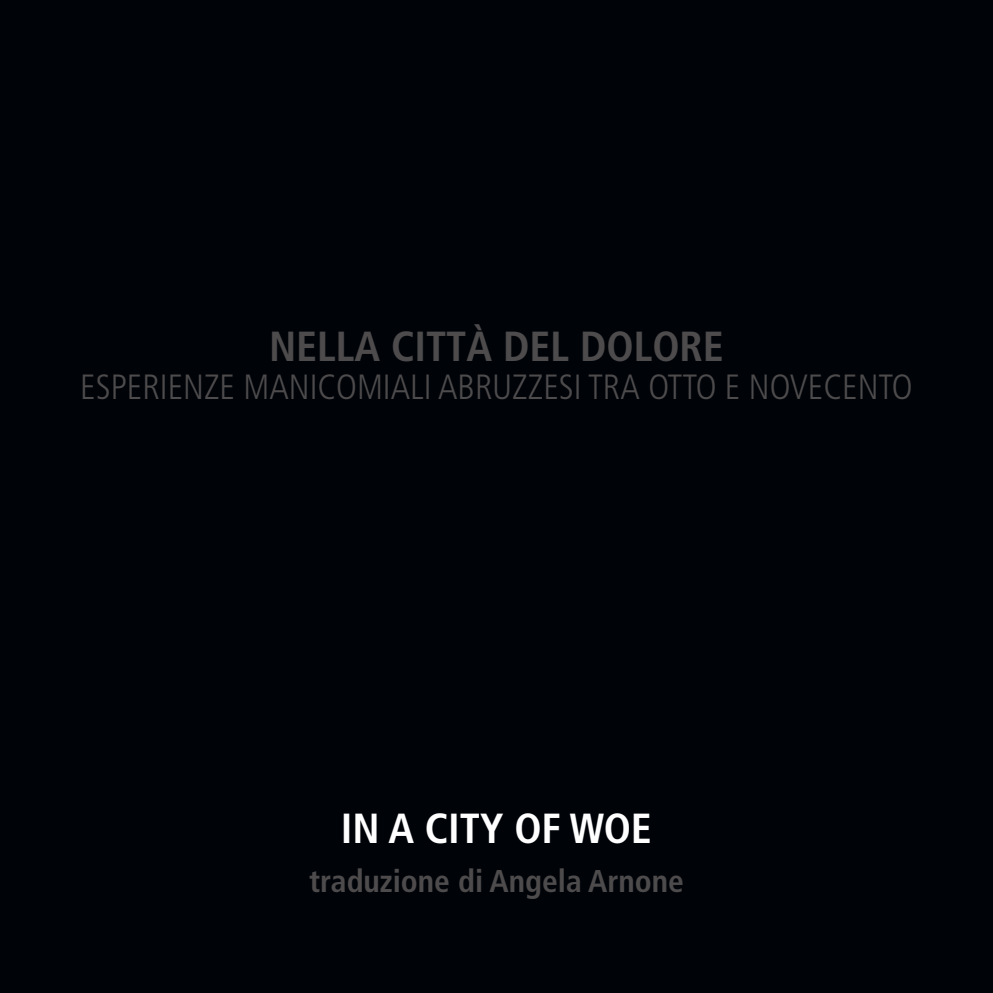
<style>
.page{position:relative;width:993px;height:993px;background:#fff}
.page>*{position:absolute;margin:0;border:0;box-sizing:border-box;transform-origin:0 0}
.t1{font:700 condensed 42px "Frutiger";color:#4e4b4c}
.t2{font:700 condensed 42px "Frutiger";color:#fff}
.t3{font:300 condensed 35px "Frutiger";color:#4e4b4c}
.t4{font:700 condensed 31.5px "Frutiger";color:#4e4b4c}
</style>
<div class="page">
<div style="left:0;top:0;width:992px;height:992px;background:#000409"></div>
<p class="t1" style="left:269px;top:329px;width:456px">NELLA CITTÀ DEL DOLORE</p>
<p class="t3" style="left:80px;top:373px;width:833px">ESPERIENZE MANICOMIALI ABRUZZESI TRA OTTO E NOVECENTO</p>
<p class="t2" style="left:341px;top:811px;width:312px">IN A CITY OF WOE</p>
<p class="t4" style="left:309px;top:868px;width:376px">traduzione di Angela Arnone</p>
</div>
